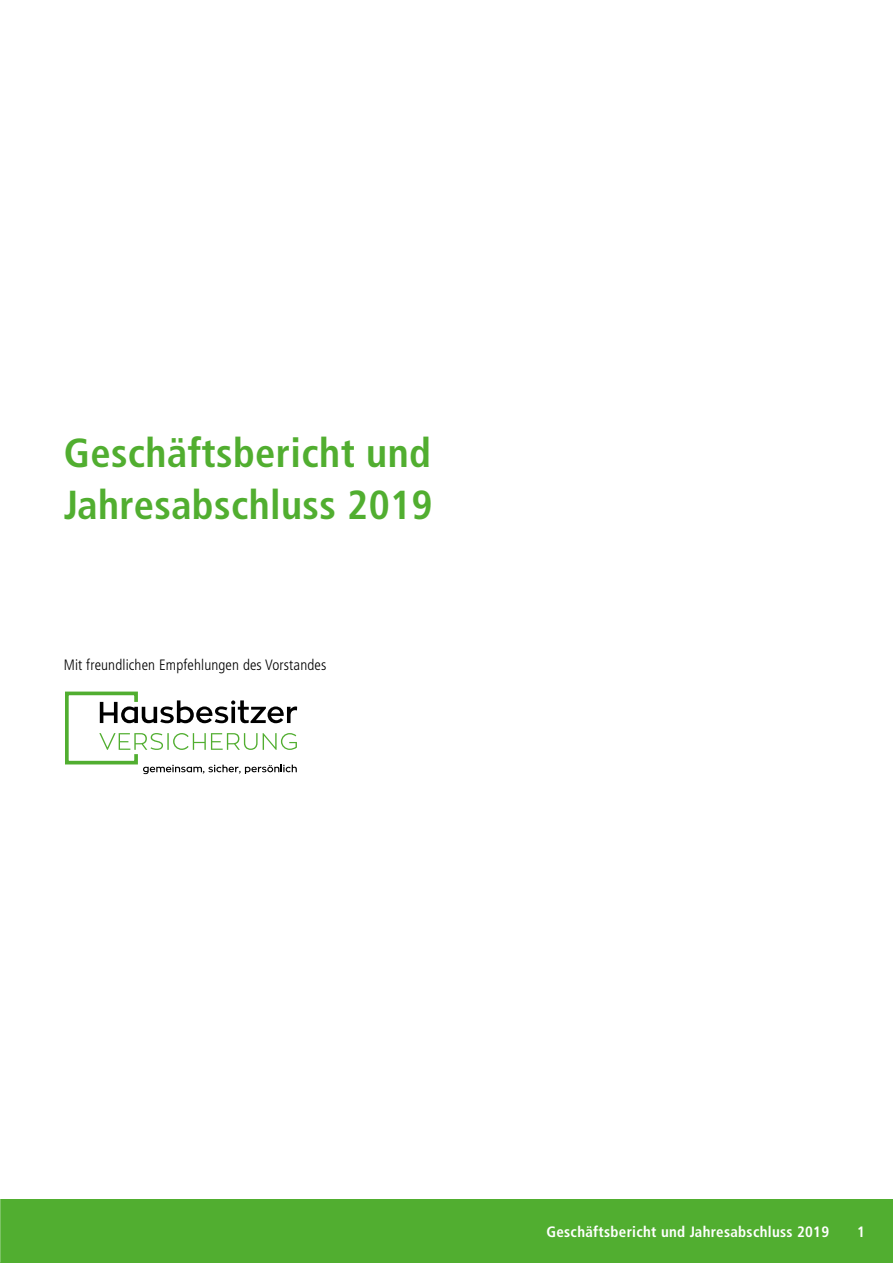
<style>
.page{position:relative;width:893px;height:1263px;background:#fff}
.page>*{position:absolute;margin:0;border:0;box-sizing:border-box;transform-origin:0 0}
.t1{font:700 condensed 40.5px/52.5px "Frutiger";letter-spacing:.01em;color:#51ae30}
.t2{font:300 condensed 15px "Frutiger";letter-spacing:.01em;color:#000}
.t3{font:700 condensed 15px "Frutiger";letter-spacing:.02em;color:#fff}
</style>
<div class="page">
<div style="left:0;top:1199px;width:893px;height:64px;background:#51ae30"></div>
<svg style="left:65px;top:691px;width:232px;height:83px"></svg>
<h1 class="t1" style="left:64px;top:427px;width:370px">Geschäftsbericht und<br>Jahresabschluss 2019</h1>
<p class="t2" style="left:64px;top:657px;width:264px">Mit freundlichen Empfehlungen des Vorstandes</p>
<p class="t3" style="left:546px;top:1223px;width:284px">Geschäftsbericht und Jahresabschluss 2019</p>
<p class="t3" style="left:857px;top:1223px;width:9px">1</p>
</div>
